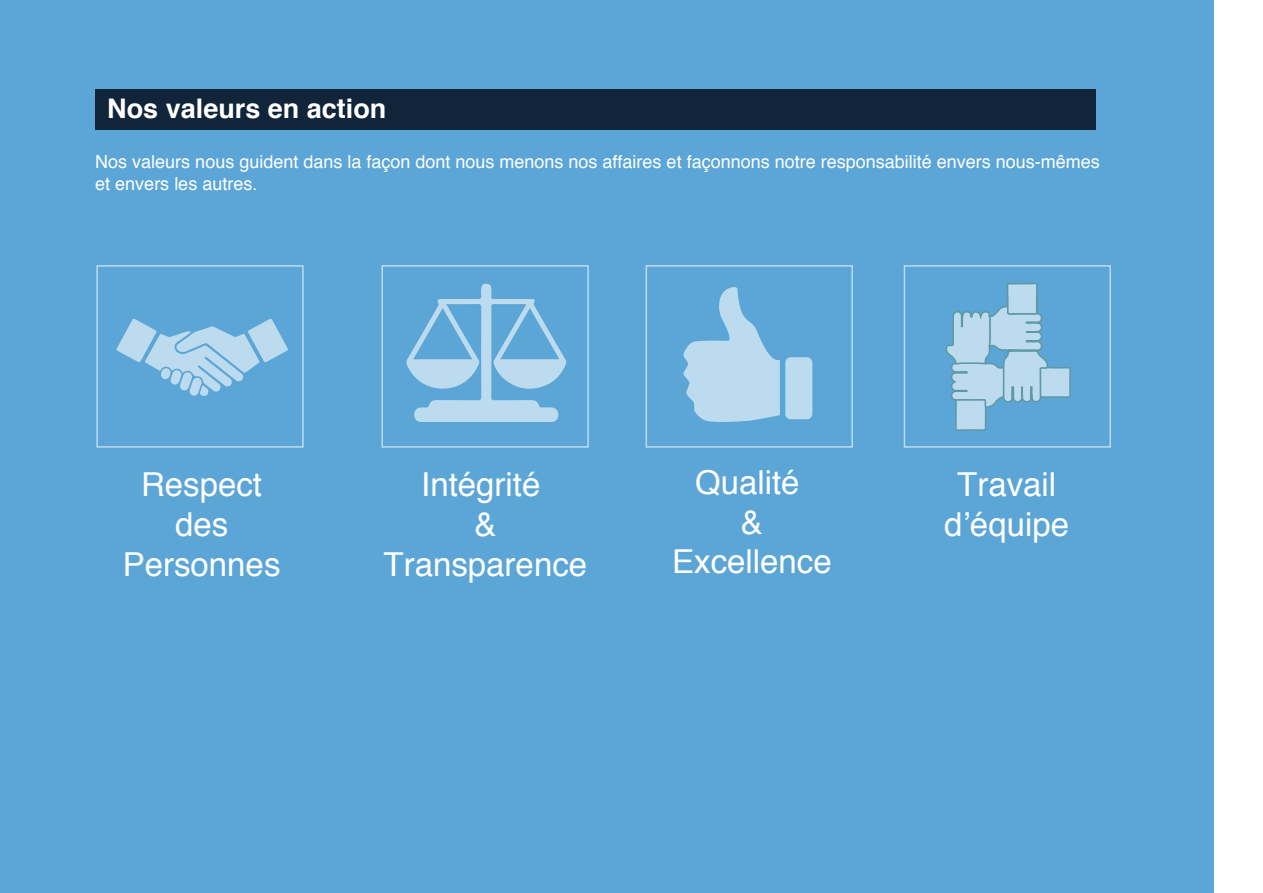
<style>
.page{position:relative;width:1263px;height:893px;background:#fff}
.page>*{position:absolute;margin:0;border:0;box-sizing:border-box;transform-origin:0 0}
.t1{font:33px/39.6px "Helvetica";color:#fff;text-align:center}
.t2{font:700 27px "Helvetica";color:#fff}
.t3{font:18px/21.6px "Helvetica";color:#fff}
</style>
<div class="page">
<div style="left:0;top:0;width:1213px;height:893px;background:#5ba5d7"></div>
<div style="left:95px;top:89px;width:1001px;height:40px;background:#10253a"></div>
<svg style="left:117px;top:319px;width:171px;height:77px"></svg>
<svg style="left:406px;top:284px;width:160px;height:138px"></svg>
<svg style="left:683px;top:287px;width:129px;height:135px"></svg>
<svg style="left:946px;top:283px;width:125px;height:148px"></svg>
<h2 class="t2" style="left:107px;top:87px;width:281px">Nos valeurs en action</h2>
<p class="t3" style="left:95px;top:152px;width:1006px">Nos valeurs nous guident dans la façon dont nous menons nos affaires et façonnons notre responsabilité envers nous-mêmes et envers les autres.</p>
<h1 class="t1" style="left:123px;top:466px;width:159px">Respect des<br>Personnes</h1>
<h1 class="t1" style="left:384px;top:466px;width:205px">Intégrité<br>&amp;<br>Transparence</h1>
<h1 class="t1" style="left:672px;top:464px;width:161px">Qualité<br>&amp;<br>Excellence</h1>
<h1 class="t1" style="left:944px;top:466px;width:126px">Travail d’équipe</h1>
</div>
